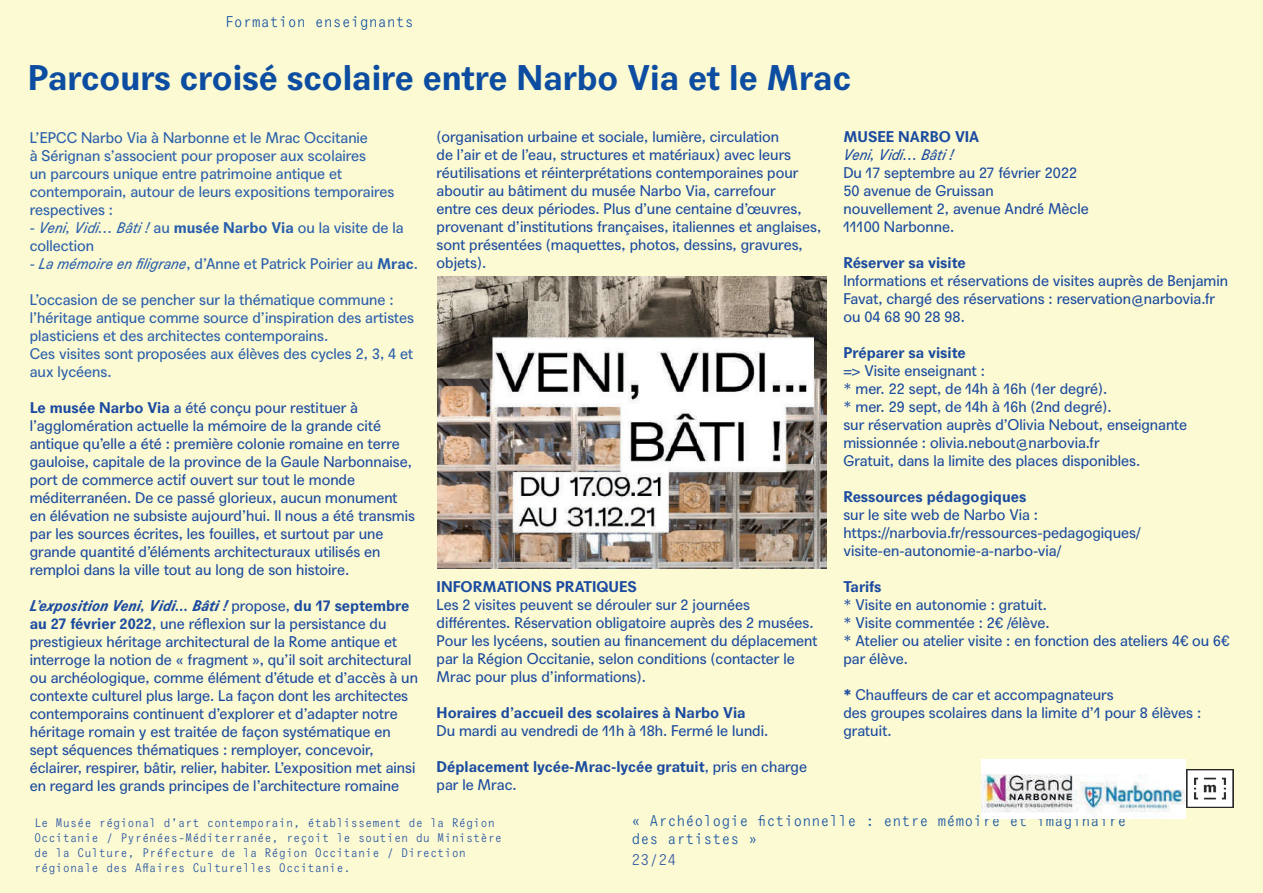
<style>
.page{position:relative;width:1263px;height:893px;background:#fcfad2}
.page>*{position:absolute;margin:0;border:0;box-sizing:border-box;transform-origin:0 0}
.t1{font:700 34.5px "Agipo";color:#0d4da1}
.t2{font:15px/18px "Agipo";color:#1b4ba0}
.t3{font:15px/18px "Agipo";color:#295fac}
.t4{font:700 15px/18px "Agipo";color:#1b4ba0}
.t5{font:15px/18px "Agipo Mono";color:#0d4da1}
.t6{font:italic 15px "Agipo";color:#1b4ba0}
.t7{font:15px "Agipo Mono";color:#2e55a4}
.t8{font:12px/15px "Agipo Mono";color:#1b4ba0}
.s1{font-weight:700}
.s2{font-style:italic}
.s3{font-weight:700;font-style:italic}
.s4{font-weight:400}
</style>
<div class="page">
<img style="left:437px;top:276px;width:389px;height:292px">
<img style="left:981px;top:759px;width:204px;height:60px">
<img style="left:1186px;top:770px;width:47px;height:38px">
<p class="t5" style="left:225px;top:11px;width:191px">Formation enseignants</p>
<h1 class="t1" style="left:28px;top:51px;width:825px">Parcours croisé scolaire entre Narbo Via et le Mrac</h1>
<p class="t2" style="left:437px;top:126px;width:386px">(organisation urbaine et sociale, lumière, circulation<br>de l’air et de l’eau, structures et matériaux) avec leurs réutilisations et réinterprétations contemporaines pour aboutir au bâtiment du musée Narbo Via, carrefour<br>entre ces deux périodes. Plus d’une centaine d’œuvres, provenant d’institutions françaises, italiennes et anglaises, sont présentées (maquettes, photos, dessins, gravures, objets).</p>
<p class="t4" style="left:843px;top:126px;width:137px">MUSEE NARBO VIA</p>
<p class="t6" style="left:843px;top:143px;width:112px">Veni, Vidi… Bâti !</p>
<p class="t2" style="left:843px;top:162px;width:247px">Du 17 septembre au 27 février 2022<br>50 avenue de Gruissan<br>nouvellement 2, avenue André Mècle<br>11100 Narbonne.</p>
<p class="t4" style="left:843px;top:252px;width:124px">Réserver sa visite</p>
<p class="t2" style="left:843px;top:270px;width:386px">Informations et réservations de visites auprès de Benjamin<br>Favat, chargé des réservations : reservation@narbovia.fr ou 04 68 90 28 98.</p>
<p class="t4" style="left:843px;top:342px;width:124px">Préparer sa visite</p>
<p class="t2" style="left:843px;top:360px;width:345px">=&gt; Visite enseignant :<br>* mer. 22 sept, de 14h à 16h (1er degré).<br>* mer. 29 sept, de 14h à 16h (2nd degré).<br>sur réservation auprès d’Olivia Nebout, enseignante missionnée : olivia.nebout@narbovia.fr<br>Gratuit, dans la limite des places disponibles.</p>
<p class="t4" style="left:843px;top:486px;width:184px">Ressources pédagogiques</p>
<p class="t2" style="left:843px;top:504px;width:299px">sur le site web de Narbo Via : https://narbovia.fr/ressources-pedagogiques/ visite-en-autonomie-a-narbo-via/</p>
<p class="t4" style="left:843px;top:576px;width:40px">Tarifs</p>
<p class="t2" style="left:843px;top:594px;width:387px">* Visite en autonomie : gratuit.<br>* Visite commentée : 2€ /élève.<br>* Atelier ou atelier visite : en fonction des ateliers 4€ ou 6€ par élève.</p>
<p class="t2" style="left:843px;top:684px;width:359px"><span class="s1">*</span> Chauffeurs de car et accompagnateurs<br>des groupes scolaires dans la limite d’1 pour 8 élèves : gratuit.</p>
<p class="t3" style="left:30px;top:127px;width:366px">L’EPCC Narbo Via à Narbonne et le Mrac Occitanie<br>à Sérignan s’associent pour proposer aux scolaires<br>un parcours unique entre patrimoine antique et contemporain, autour de leurs expositions temporaires respectives :</p>
<p class="t3" style="left:30px;top:217px;width:375px">- <span class="s2">Veni, Vidi… Bâti !</span> au <span class="s1">musée Narbo Via</span> ou la visite de la collection</p>
<p class="t3" style="left:30px;top:253px;width:390px">- <span class="s2">La mémoire en filigrane</span>, d’Anne et Patrick Poirier au <span class="s1">Mrac</span>.</p>
<p class="t3" style="left:30px;top:289px;width:386px">L’occasion de se pencher sur la thématique commune : l’héritage antique comme source d’inspiration des artistes plasticiens et des architectes contemporains.<br>Ces visites sont proposées aux élèves des cycles 2, 3, 4 et aux lycéens.</p>
<p class="t2" style="left:30px;top:397px;width:387px"><span class="s1">Le musée Narbo Via</span> a été conçu pour restituer à l’agglomération actuelle la mémoire de la grande cité antique qu’elle a été : première colonie romaine en terre gauloise, capitale de la province de la Gaule Narbonnaise, port de commerce actif ouvert sur tout le monde méditerranéen. De ce passé glorieux, aucun monument en élévation ne subsiste aujourd’hui. Il nous a été transmis par les sources écrites, les fouilles, et surtout par une grande quantité d’éléments architecturaux utilisés en remploi dans la ville tout au long de son histoire.</p>
<p class="t2" style="left:30px;top:595px;width:390px"><span class="s3">L’exposition Veni, Vidi... Bâti !</span> propose, <span class="s1">du 17 septembre au 27 février 2022</span>, une réflexion sur la persistance du prestigieux héritage architectural de la Rome antique et interroge la notion de « fragment », qu’il soit architectural ou archéologique, comme élément d’étude et d’accès à un contexte culturel plus large. La façon dont les architectes contemporains continuent d’explorer et d’adapter notre héritage romain y est traitée de façon systématique en sept séquences thématiques : remployer, concevoir, éclairer, respirer, bâtir, relier, habiter. L’exposition met ainsi en regard les grands principes de l’architecture romaine</p>
<p class="t4" style="left:437px;top:576px;width:202px">INFORMATIONS PRATIQUES</p>
<p class="t2" style="left:437px;top:594px;width:382px">Les 2 visites peuvent se dérouler sur 2 journées différentes. Réservation obligatoire auprès des 2 musées.<br>Pour les lycéens, soutien au financement du déplacement par la Région Occitanie, selon conditions (contacter le Mrac pour plus d’informations).</p>
<p class="t4" style="left:437px;top:702px;width:311px">Horaires d’accueil des scolaires à Narbo Via</p>
<p class="t2" style="left:437px;top:720px;width:333px">Du mardi au vendredi de 11h à 18h. Fermé le lundi.</p>
<p class="t4" style="left:437px;top:756px;width:372px">Déplacement lycée-Mrac-lycée gratuit<span class="s4">, pris en charge par le Mrac.</span></p>
<p class="t8" style="left:34px;top:814px;width:469px">Le Musée régional d’art contemporain, établissement de la Région Occitanie / Pyrénées-Méditerranée, reçoit le soutien du Ministère de la Culture, Préfecture de la Région Occitanie / Direction régionale des Affaires Culturelles Occitanie.</p>
<p class="t5" style="left:631px;top:810px;width:497px">« Archéologie fictionnelle : entre mémoire et imaginaire des artistes »</p>
<p class="t7" style="left:631px;top:848px;width:46px">23/24</p>
</div>
